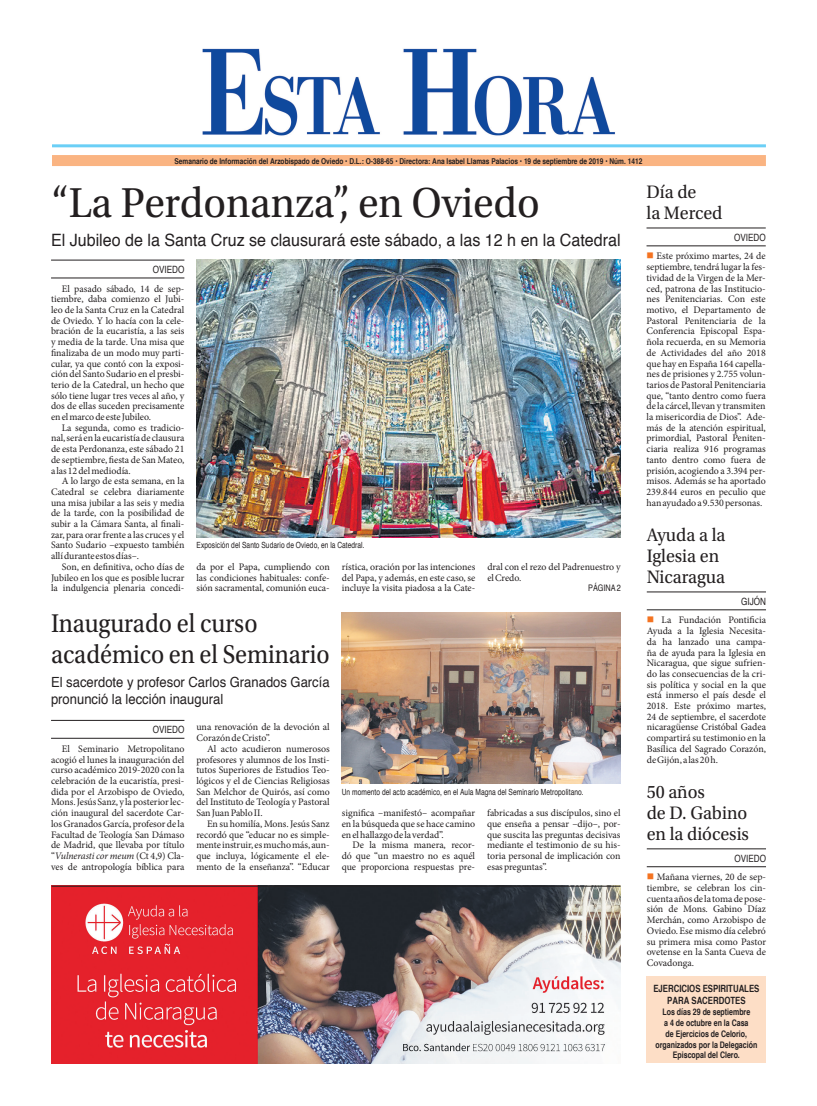
<style>
.page{position:relative;width:817px;height:1106px;background:#fff}
.page>*{position:absolute;margin:0;border:0;box-sizing:border-box;transform-origin:0 0}
.Título_4_columnas{font:44px "Utopia Std";color:#231f20;scale:.95 1}
.Título_2_columnas{font:27px/31px "Utopia Std";color:#231f20;scale:.9 1}
.Título_1_columna{font:19px/21px "Utopia Std";color:#231f20;scale:.95 1}
.Subtítulo_1_columna{font:17px "Helvetica";color:#231f20;scale:.95 1}
.Subtítulo_1_columna-2{font:14px/16.8px "Helvetica";color:#231f20;scale:.93 1}
.Texto_general{font:10px/10.7px "Minion Pro";color:#231f20;text-align:justify}
.Portada_sumarios{font:700 condensed 10px/12px "Helvetica";color:#231f20;text-align:center;scale:.95 1}
.Data_y_firma{font:condensed 10px "Helvetica";color:#231f20}
.Portada_sumarios-2{font:700 condensed 9px/10.8px "Helvetica";color:#231f20;text-align:center;scale:.95 1}
.Texto_general-2{font:condensed 9px "Helvetica";color:#231f20}
.Pie_de_foto{font:condensed 8.5px "Helvetica";letter-spacing:.01em;color:#231f20;scale:.95 1}
.t1{font:700 condensed 8px "Helvetica";color:#231f20}
.s1{font-style:italic}
.s2{color:#f47321}
</style>
<div class="page">
<div style="left:52px;top:155px;width:713px;height:11px;background:#fab482"></div>
<img style="left:202px;top:48px;width:413px;height:88px">
<hr style="left:52px;top:144px;width:713px;height:3px;background:#6bcff6">
<div style="left:646px;top:976px;width:119px;height:87px;background:#fddec6"></div>
<hr style="left:51px;top:720px;width:133px;height:1px;background:#231f20">
<hr style="left:51px;top:738px;width:133px;height:1px;background:#231f20">
<img style="left:342px;top:612px;width:278px;height:172px">
<hr style="left:646px;top:848px;width:119px;height:1px;background:#231f20">
<hr style="left:646px;top:866px;width:119px;height:1px;background:#231f20">
<img style="left:51px;top:885px;width:569px;height:178px">
<hr style="left:51px;top:260px;width:133px;height:1px;background:#231f20">
<hr style="left:51px;top:278px;width:133px;height:1px;background:#231f20">
<img style="left:196px;top:259px;width:424px;height:279px">
<hr style="left:646px;top:228px;width:119px;height:1px;background:#231f20">
<hr style="left:646px;top:246px;width:119px;height:1px;background:#231f20">
<hr style="left:646px;top:592px;width:119px;height:1px;background:#231f20">
<hr style="left:646px;top:609px;width:119px;height:1px;background:#231f20">
<hr style="left:52px;top:885px;width:568px;height:1px;background:#231f20">
<p class="t1" style="left:174px;top:156px;width:469px">Semanario de Información del Arzobispado de Oviedo • D.L.: O-388-65 • Directora: Ana Isabel Llamas Palacios • 19 de septiembre de 2019 • Núm. 1412</p>
<p class="Título_4_columnas" style="left:51px;top:178px;width:516px">“La Perdonanza”, en Oviedo</p>
<p class="Subtítulo_1_columna" style="left:51px;top:226px;width:601px">El Jubileo de la Santa Cruz se clausurará este sábado, a las 12 h en la Catedral</p>
<p class="Data_y_firma" style="left:153px;top:263px;width:33px">OVIEDO</p>
<p class="Texto_general" style="left:51px;top:283px;width:135px;text-indent:11px">El pasado sábado, 14 de sep&shy;tiembre, daba comienzo el Jubi&shy;leo de la Santa Cruz en la Catedral de Oviedo. Y lo hacía con la cele&shy;bración de la eucaristía, a las seis y media de la tarde. Una misa que finalizaba de un modo muy parti&shy;cular, ya que contó con la exposi&shy;ción del Santo Sudario en el presbi&shy;terio de la Catedral, un hecho que sólo tiene lugar tres veces al año, y dos de ellas suceden precisamente en el marco de este Jubileo.</p>
<p class="Texto_general" style="left:51px;top:422px;width:135px;text-indent:11px">La segunda, como es tradicio&shy;nal, será en la eucaristía de clausura de esta Perdonanza, este sábado 21 de septiembre, fiesta de San Mateo, a las 12 del mediodía.</p>
<p class="Texto_general" style="left:51px;top:476px;width:135px;text-indent:11px">A lo largo de esta semana, en la Catedral se celebra diariamente una misa jubilar a las seis y media de la tarde, con la posibilidad de subir a la Cámara Santa, al finali&shy;zar, para orar frente a las cruces y el Santo Sudario –expuesto también allí durante estos días–.</p>
<p class="Texto_general" style="left:51px;top:561px;width:135px;text-indent:11px">Son, en definitiva, ocho días de Jubileo en los que es posible lucrar la indulgencia plenaria concedi-</p>
<p class="Texto_general" style="left:196px;top:561px;width:135px">da por el Papa, cumpliendo con las condiciones habituales: confe&shy;sión sacramental, comunión euca-</p>
<p class="Pie_de_foto" style="left:196px;top:540px;width:178px">Exposición del Santo Sudario de Oviedo, en la Catedral.</p>
<p class="Texto_general" style="left:342px;top:561px;width:135px">rística, oración por las intenciones del Papa, y además, en este caso, se incluye la visita piadosa a la Cate-</p>
<p class="Texto_general" style="left:487px;top:561px;width:135px">dral con el rezo del Padrenuestro y el Credo.</p>
<p class="Texto_general-2" style="left:588px;top:582px;width:34px">PÁGINA 2</p>
<p class="Título_2_columnas" style="left:51px;top:608px;width:311px">Inaugurado el curso académico en el Seminario</p>
<p class="Subtítulo_1_columna-2" style="left:51px;top:674px;width:301px">El sacerdote y profesor Carlos Granados García pronunció la lección inaugural</p>
<p class="Data_y_firma" style="left:153px;top:723px;width:33px">OVIEDO</p>
<p class="Texto_general" style="left:51px;top:743px;width:135px;text-indent:11px">El Seminario Metropolitano acogió el lunes la inauguración del curso académico 2019-2020 con la celebración de la eucaristía, presi&shy;dida por el Arzobispo de Oviedo, Mons. Jesús Sanz, y la posterior lec&shy;ción inaugural del sacerdote Car&shy;los Granados García, profesor de la Facultad de Teología San Dámaso de Madrid, que llevaba por título “<span class="s1">Vulnerasti cor meum</span> (Ct 4,9) Cla&shy;ves de antropología bíblica para</p>
<p class="Texto_general" style="left:196px;top:722px;width:135px">una renovación de la devoción al<br>Corazón de Cristo”.</p>
<p class="Texto_general" style="left:196px;top:743px;width:135px;text-indent:11px">Al acto acudieron numerosos profesores y alumnos de los Insti&shy;tutos Superiores de Estudios Teo&shy;lógicos y el de Ciencias Religiosas San Melchor de Quirós, así como del Instituto de Teología y Pastoral San Juan Pablo II.</p>
<p class="Texto_general" style="left:196px;top:818px;width:135px;text-indent:11px">En su homilía, Mons. Jesús Sanz recordó que “educar no es simple&shy;mente instruir, es mucho más, aun&shy;que incluya, lógicamente el ele&shy;mento de la enseñanza”. “Educar</p>
<p class="Pie_de_foto" style="left:342px;top:786px;width:256px">Un momento del acto académico, en el Aula Magna del Seminario Metropolitano.</p>
<p class="Texto_general" style="left:342px;top:807px;width:135px">significa –manifestó– acompañar en la búsqueda que se hace camino en el hallazgo de la verdad”.</p>
<p class="Texto_general" style="left:342px;top:839px;width:135px;text-indent:11px">De la misma manera, recor&shy;dó que “un maestro no es aquél que proporciona respuestas pre-</p>
<p class="Texto_general" style="left:487px;top:807px;width:135px">fabricadas a sus discípulos, sino el que enseña a pensar –dijo–, por&shy;que suscita las preguntas decisivas mediante el testimonio de su his&shy;toria personal de implicación con esas preguntas”.</p>
<p class="Título_1_columna" style="left:646px;top:182px;width:54px">Día de</p>
<p class="Título_1_columna" style="left:646px;top:203px;width:81px">la Merced</p>
<p class="Data_y_firma" style="left:734px;top:231px;width:33px">OVIEDO</p>
<p class="Texto_general" style="left:646px;top:251px;width:121px"><span class="s2">■</span> Este próximo martes, 24 de septiembre, tendrá lugar la fes&shy;tividad de la Virgen de la Mer&shy;ced, patrona de las Institucio&shy;nes Penitenciarias. Con este motivo, el Departamento de Pastoral Penitenciaria de la Conferencia Episcopal Espa&shy;ñola recuerda, en su Memoria de Actividades del año 2018 que hay en España 164 capella&shy;nes de prisiones y 2.755 volun&shy;tarios de Pastoral Penitenciaria que, “tanto dentro como fuera de la cárcel, llevan y transmiten la misericordia de Dios”. Ade&shy;más de la atención espiritual, primordial, Pastoral Peniten&shy;ciaria realiza 916 programas tanto dentro como fuera de prisión, acogiendo a 3.394 per&shy;misos. Además se ha aportado 239.844 euros en peculio que han ayudado a 9.530 personas.</p>
<p class="Título_1_columna" style="left:646px;top:524px;width:84px">Ayuda a la<br>Iglesia en<br>Nicaragua</p>
<p class="Data_y_firma" style="left:741px;top:595px;width:26px">GIJÓN</p>
<p class="Texto_general" style="left:646px;top:615px;width:121px"><span class="s2">■</span> La Fundación Pontificia Ayuda a la Iglesia Necesita&shy;da ha lanzado una campa&shy;ña de ayuda para la Iglesia en Nicaragua, que sigue sufrien&shy;do las consecuencias de la cri&shy;sis política y social en la que está inmerso el país desde el 2018. Este próximo martes, 24 de septiembre, el sacerdote nicaragüense Cristóbal Gadea compartirá su testimonio en la Basílica del Sagrado Corazón, de Gijón, a las 20 h.</p>
<p class="Título_1_columna" style="left:646px;top:781px;width:63px">50 años</p>
<p class="Título_1_columna" style="left:646px;top:802px;width:107px">de D. Gabino</p>
<p class="Título_1_columna" style="left:646px;top:823px;width:109px">en la diócesis</p>
<p class="Data_y_firma" style="left:734px;top:852px;width:33px">OVIEDO</p>
<p class="Texto_general" style="left:646px;top:871px;width:121px"><span class="s2">■</span> Mañana viernes, 20 de sep&shy;tiembre, se celebran los cin&shy;cuenta años de la toma de pose&shy;sión de Mons. Gabino Díaz Merchán, como Arzobispo de Oviedo. Ese mismo día celebró su primera misa como Pastor ovetense en la Santa Cueva de Covadonga.</p>
<p class="Portada_sumarios" style="left:653px;top:982px;width:113px">EJERCICIOS ESPIRITUALES<br>PARA SACERDOTES</p>
<p class="Portada_sumarios-2" style="left:655px;top:1006px;width:109px">Los días 29 de septiembre<br>a 4 de octubre en la Casa<br>de Ejercicios de Celorio, organizados por la Delegación<br>Episcopal del Clero.</p>
</div>
